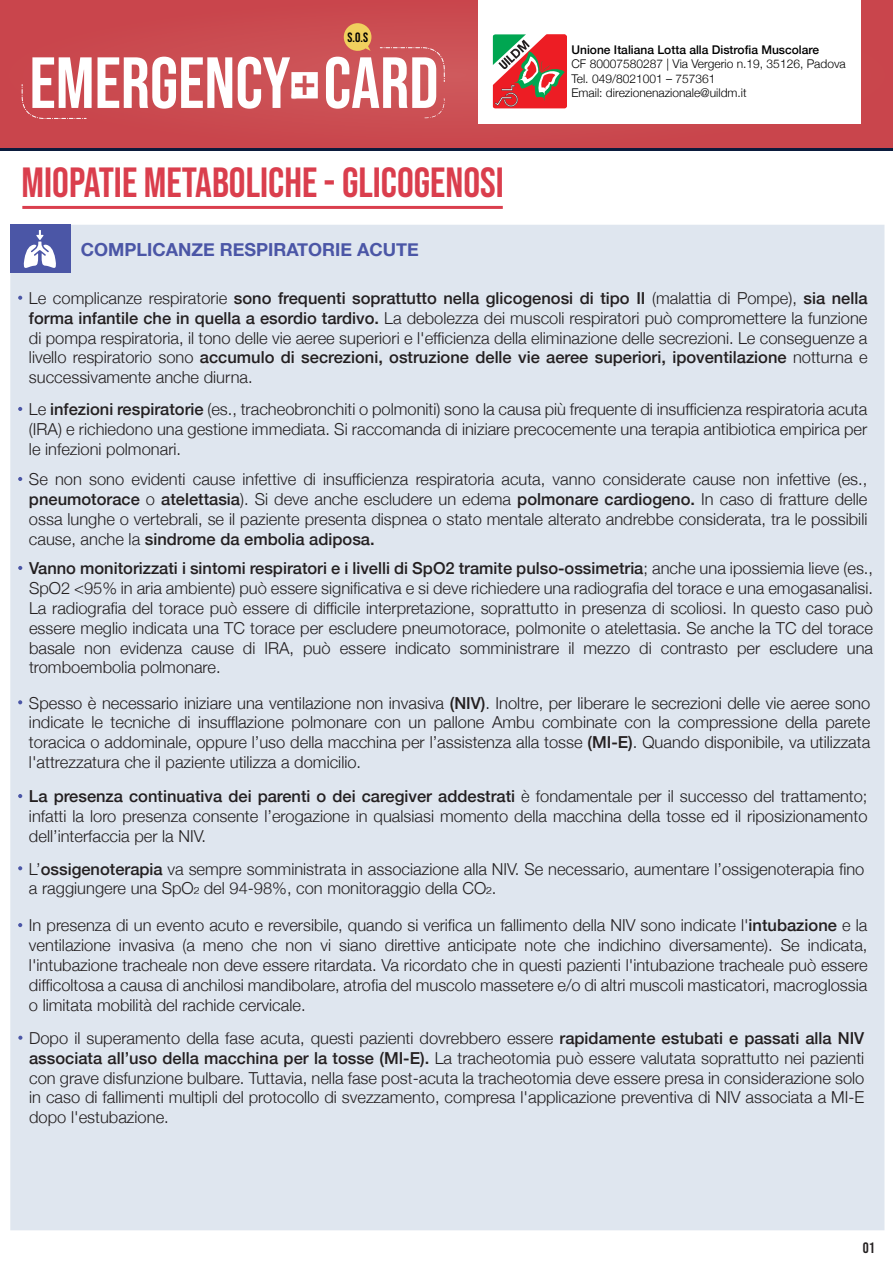
<style>
.page{position:relative;width:893px;height:1263px;background:#fff}
.page>*{position:absolute;margin:0;border:0;box-sizing:border-box;transform-origin:0 0}
.t1{font:42px "Bebas Neue";color:#da3e4d}
.t2{font:700 18px "Helvetica Neue";color:#4b56a6}
.t3{font:300 16.5px/19.8px "Helvetica Neue";color:#231f20;text-align:justify}
.t4{font:15px "Bebas Neue";color:#231f20}
.t5{font:13.5px "Bebas Neue";color:#010101}
.t6{font:300 12px/14.4px "Helvetica Neue";color:#000}
.t7{font:500 12px "Helvetica Neue";color:#000}
.s1{font-weight:500}
</style>
<div class="page">
<div style="left:10px;top:225px;width:874px;height:1005px;background:#dfe6ef"></div>
<svg style="left:18px;top:296px;width:4px;height:4px"></svg>
<svg style="left:18px;top:407px;width:4px;height:4px"></svg>
<svg style="left:18px;top:477px;width:4px;height:4px"></svg>
<svg style="left:18px;top:566px;width:4px;height:4px"></svg>
<div style="left:10px;top:225px;width:61px;height:48px;background:#4b56a6"></div>
<svg style="left:23px;top:230px;width:33px;height:38px"></svg>
<svg style="left:18px;top:700px;width:4px;height:4px"></svg>
<svg style="left:18px;top:794px;width:4px;height:4px"></svg>
<svg style="left:18px;top:866px;width:4px;height:4px"></svg>
<svg style="left:18px;top:923px;width:4px;height:4px"></svg>
<svg style="left:18px;top:1036px;width:4px;height:4px"></svg>
<hr style="left:22px;top:206px;width:481px;height:3px;background:#da3e4d">
<div style="left:0;top:0;width:893px;height:149px;background:#c9474d"></div>
<div style="left:478px;top:0;width:383px;height:123px;background:#fff"></div>
<svg style="left:98px;top:57px;width:134px;height:52px"></svg>
<svg style="left:238px;top:57px;width:80px;height:52px"></svg>
<svg style="left:22px;top:57px;width:70px;height:62px"></svg>
<svg style="left:326px;top:23px;width:119px;height:95px"></svg>
<hr style="left:0;top:148px;width:893px;height:3px;background:#0b1b3d">
<svg style="left:493px;top:34px;width:74px;height:75px;background:#bc6257"></svg>
<p class="t5" style="left:348px;top:29px;width:22px">S.0.S</p>
<h1 class="t1" style="left:22px;top:158px;width:484px">MIOPATIE METABOLICHE - GLICOGENOSI</h1>
<p class="t2" style="left:81px;top:236px;width:339px">COMPLICANZE RESPIRATORIE ACUTE</p>
<p class="t7" style="left:571px;top:40px;width:249px">Unione Italiana Lotta alla Distrofia Muscolare</p>
<p class="t6" style="left:571px;top:56px;width:276px">CF 80007580287 | Via Vergerio n.19, 35126, Padova<br>Tel. 049/8021001 – 757361<br>Email: direzionenazionale@uildm.it</p>
<p class="t3" style="left:29px;top:287px;width:840px">Le complicanze respiratorie <span class="s1">sono frequenti soprattutto nella glicogenosi di tipo II</span> (malattia di Pompe), <span class="s1">sia nella forma infantile che in quella a esordio tardivo.</span> La debolezza dei muscoli respiratori può compromettere la funzione di pompa respiratoria, il tono delle vie aeree superiori e l'efficienza della eliminazione delle secrezioni. Le conseguenze a livello respiratorio sono <span class="s1">accumulo di secrezioni, ostruzione delle vie aeree superiori, ipoventilazione</span> notturna e successivamente anche diurna.</p>
<p class="t3" style="left:29px;top:398px;width:840px">Le <span class="s1">infezioni respiratorie</span> (es., tracheobronchiti o polmoniti) sono la causa più frequente di insufficienza respiratoria acuta (IRA) e richiedono una gestione immediata. Si raccomanda di iniziare precocemente una terapia antibiotica empirica per le infezioni polmonari.</p>
<p class="t3" style="left:29px;top:468px;width:840px">Se non sono evidenti cause infettive di insufficienza respiratoria acuta, vanno considerate cause non infettive (es., <span class="s1">pneumotorace</span> o <span class="s1">atelettasia</span>). Si deve anche escludere un edema <span class="s1">polmonare cardiogeno.</span> In caso di fratture delle ossa lunghe o vertebrali, se il paziente presenta dispnea o stato mentale alterato andrebbe considerata, tra le possibili cause, anche la <span class="s1">sindrome da embolia adiposa.</span></p>
<p class="t3" style="left:29px;top:557px;width:846px"><span class="s1">Vanno monitorizzati i sintomi respiratori e i livelli di SpO2 tramite pulso-ossimetria</span>; anche una ipossiemia lieve (es., SpO2 &lt;95% in aria ambiente) può essere significativa e si deve richiedere una radiografia del torace e una emogasanalisi.<br>La radiografia del torace può essere di difficile interpretazione, soprattutto in presenza di scoliosi. In questo caso può essere meglio indicata una TC torace per escludere pneumotorace, polmonite o atelettasia. Se anche la TC del torace basale non evidenza cause di IRA, può essere indicato somministrare il mezzo di contrasto per escludere una tromboembolia polmonare.</p>
<p class="t3" style="left:29px;top:692px;width:843px">Spesso è necessario iniziare una ventilazione non invasiva <span class="s1">(NIV)</span>. Inoltre, per liberare le secrezioni delle vie aeree sono indicate le tecniche di insufflazione polmonare con un pallone Ambu combinate con la compressione della parete toracica o addominale, oppure l’uso della macchina per l’assistenza alla tosse <span class="s1">(MI-E)</span>. Quando disponibile, va utilizzata l'attrezzatura che il paziente utilizza a domicilio.</p>
<p class="t3" style="left:29px;top:785px;width:840px"><span class="s1">La presenza continuativa dei parenti o dei caregiver addestrati</span> è fondamentale per il successo del trattamento; infatti la loro presenza consente l’erogazione in qualsiasi momento della macchina della tosse ed il riposizionamento dell’interfaccia per la NIV.</p>
<p class="t3" style="left:29px;top:858px;width:837px">L’<span class="s1">ossigenoterapia</span> va sempre somministrata in associazione alla NIV. Se necessario, aumentare l’ossigenoterapia fino a raggiungere una SpO₂ del 94-98%, con monitoraggio della CO₂.</p>
<p class="t3" style="left:29px;top:914px;width:840px">In presenza di un evento acuto e reversibile, quando si verifica un fallimento della NIV sono indicate l'<span class="s1">intubazione</span> e la ventilazione invasiva (a meno che non vi siano direttive anticipate note che indichino diversamente). Se indicata, l'intubazione tracheale non deve essere ritardata. Va ricordato che in questi pazienti l'intubazione tracheale può essere difficoltosa a causa di anchilosi mandibolare, atrofia del muscolo massetere e/o di altri muscoli masticatori, macroglossia o limitata mobilità del rachide cervicale.</p>
<p class="t3" style="left:29px;top:1027px;width:837px">Dopo il superamento della fase acuta, questi pazienti dovrebbero essere <span class="s1">rapidamente estubati e passati alla NIV associata all’uso della macchina per la tosse (MI-E).</span> La tracheotomia può essere valutata soprattutto nei pazienti con grave disfunzione bulbare. Tuttavia, nella fase post-acuta la tracheotomia deve essere presa in considerazione solo in caso di fallimenti multipli del protocollo di svezzamento, compresa l'applicazione preventiva di NIV associata a MI-E dopo l'estubazione.</p>
<p class="t4" style="left:863px;top:1239px;width:13px">01</p>
</div>
